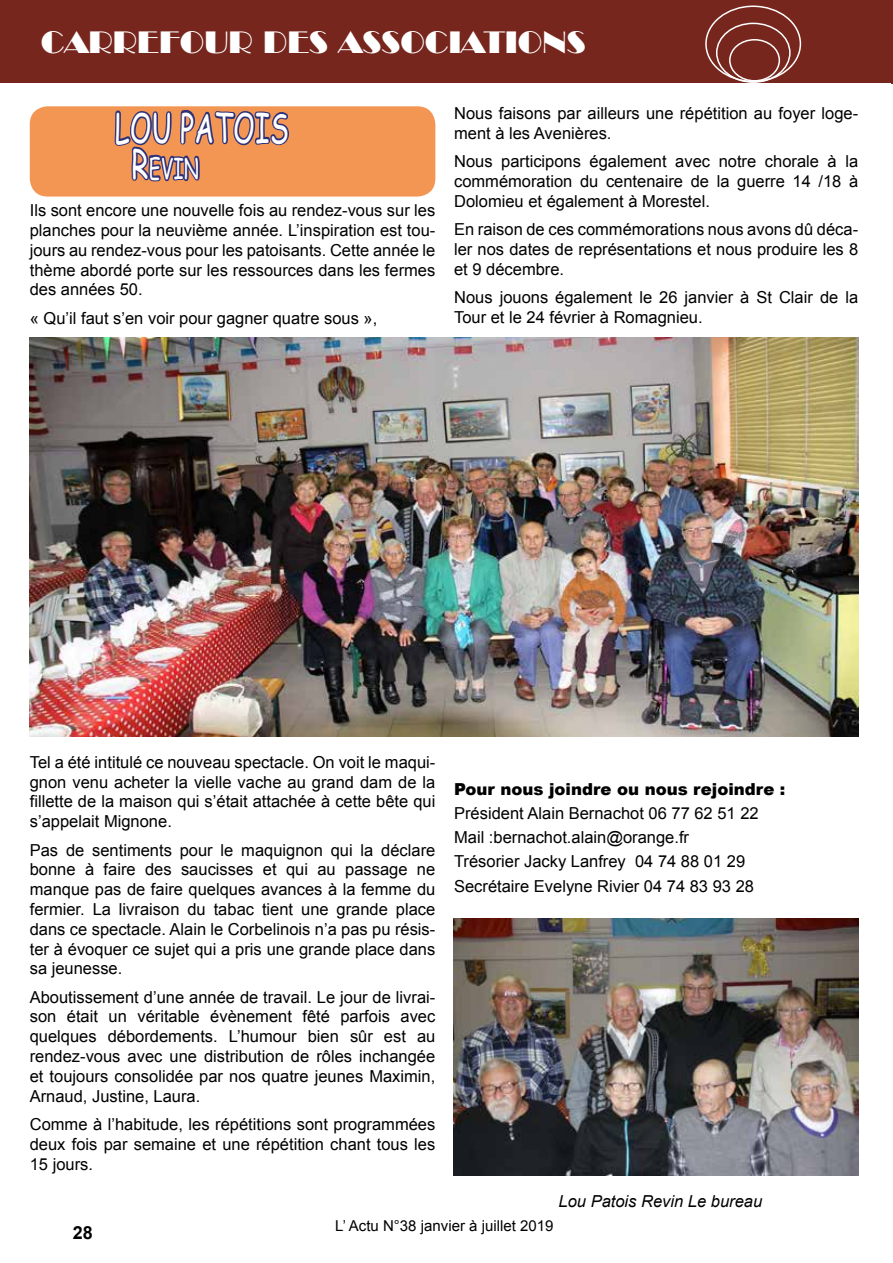
<style>
.page{position:relative;width:893px;height:1263px;background:#fff}
.page>*{position:absolute;margin:0;border:0;box-sizing:border-box;transform-origin:0 0}
.t1{font:40.5px "Comic Sans MS";color:#fff;scale:.67 1}
.t2{font:30px "Broadway BT";color:#fff}
.t3{font:28.35px "Comic Sans MS";color:#fff;scale:.67 1}
.t4{font:700 18px "Arial";color:#000}
.t5{font:16.5px/19.8px "Arial";color:#000;text-align:justify}
.t6{font:900 16.5px "Arial";color:#000}
.t7{font:italic 16.5px "Arial";color:#000}
.t8{font:15px "Arial";color:#000}
.s1{font-size:40.5px}
</style>
<div class="page">
<hr style="left:891px;top:0;width:2px;height:84px;background:#76261d">
<div style="left:0;top:0;width:891px;height:83px;background:#76261d"></div>
<div style="left:705px;top:6px;width:96px;height:76px;border:2px solid #fff;border-radius:50%"></div>
<div style="left:716px;top:23px;width:75px;height:60px;border:2px solid #fff;border-radius:50%"></div>
<div style="left:729px;top:39px;width:51px;height:43px;border:2px solid #fff;border-radius:50%"></div>
<div style="left:30px;top:106px;width:405px;height:91px;background:#f49653;border-radius:18px"></div>
<svg style="left:113px;top:106px;width:178px;height:91px"></svg>
<img style="left:30px;top:337px;width:829px;height:400px">
<img style="left:453px;top:918px;width:406px;height:258px">
<h2 class="t2" style="left:41px;top:24px;width:546px">CARREFOUR DES ASSOCIATIONS</h2>
<h1 class="t1" style="left:115px;top:98px;width:177px">LOU PATOIS</h1>
<h3 class="t3" style="left:131px;top:147px;width:102px"><span class="s1">R</span>EVIN</h3>
<p class="t5" style="left:30px;top:201px;width:407px">Ils sont encore une nouvelle fois au rendez-vous sur les planches pour la neuvième année. L’inspiration est tou&shy;jours au rendez-vous pour les patoisants. Cette année le thème abordé porte sur les ressources dans les fermes des années 50.</p>
<p class="t5" style="left:30px;top:308px;width:349px">« Qu’il faut s’en voir pour gagner quatre sous »,</p>
<p class="t5" style="left:454px;top:104px;width:406px">Nous faisons par ailleurs une répétition au foyer loge&shy;ment à les Avenières.</p>
<p class="t5" style="left:454px;top:152px;width:406px">Nous participons également avec notre chorale à la commémoration du centenaire de la guerre 14 /18 à Dolomieu et également à Morestel.</p>
<p class="t5" style="left:454px;top:220px;width:406px">En raison de ces commémorations nous avons dû déca&shy;ler nos dates de représentations et nous produire les 8 et 9 décembre.</p>
<p class="t5" style="left:454px;top:287px;width:406px">Nous jouons également le 26 janvier à St Clair de la<br>Tour et le 24 février à Romagnieu.</p>
<p class="t5" style="left:30px;top:752px;width:407px">Tel a été intitulé ce nouveau spectacle. On voit le maqui&shy;gnon venu acheter la vielle vache au grand dam de la fillette de la maison qui s’était attachée à cette bête qui s’appelait Mignone.</p>
<p class="t5" style="left:30px;top:840px;width:407px">Pas de sentiments pour le maquignon qui la déclare bonne à faire des saucisses et qui au passage ne manque pas de faire quelques avances à la femme du fermier. La livraison du tabac tient une grande place dans ce spectacle. Alain le Corbelinois n’a pas pu résis&shy;ter à évoquer ce sujet qui a pris une grande place dans sa jeunesse.</p>
<p class="t5" style="left:30px;top:987px;width:407px">Aboutissement d’une année de travail. Le jour de livrai&shy;son était un véritable évènement fêté parfois avec quelques débordements. L’humour bien sûr est au rendez-vous avec une distribution de rôles inchangée et toujours consolidée par nos quatre jeunes Maximin, Arnaud, Justine, Laura.</p>
<p class="t5" style="left:30px;top:1114px;width:407px">Comme à l’habitude, les répétitions sont programmées deux fois par semaine et une répétition chant tous les 15 jours.</p>
<p class="t6" style="left:454px;top:777px;width:333px">Pour nous joindre ou nous rejoindre :</p>
<p class="t5" style="left:454px;top:802px;width:306px;line-height:24px;text-align:left">Président Alain Bernachot 06 77 62 51 22<br>Mail :bernachot.alain@orange.fr<br>Trésorier Jacky Lanfrey 04 74 88 01 29<br>Secrétaire Evelyne Rivier 04 74 83 93 28</p>
<p class="t7" style="left:559px;top:1190px;width:205px">Lou Patois Revin Le bureau</p>
<p class="t4" style="left:73px;top:1220px;width:22px">28</p>
<p class="t8" style="left:335px;top:1216px;width:220px">L’ Actu N°38 janvier à juillet 2019</p>
</div>
